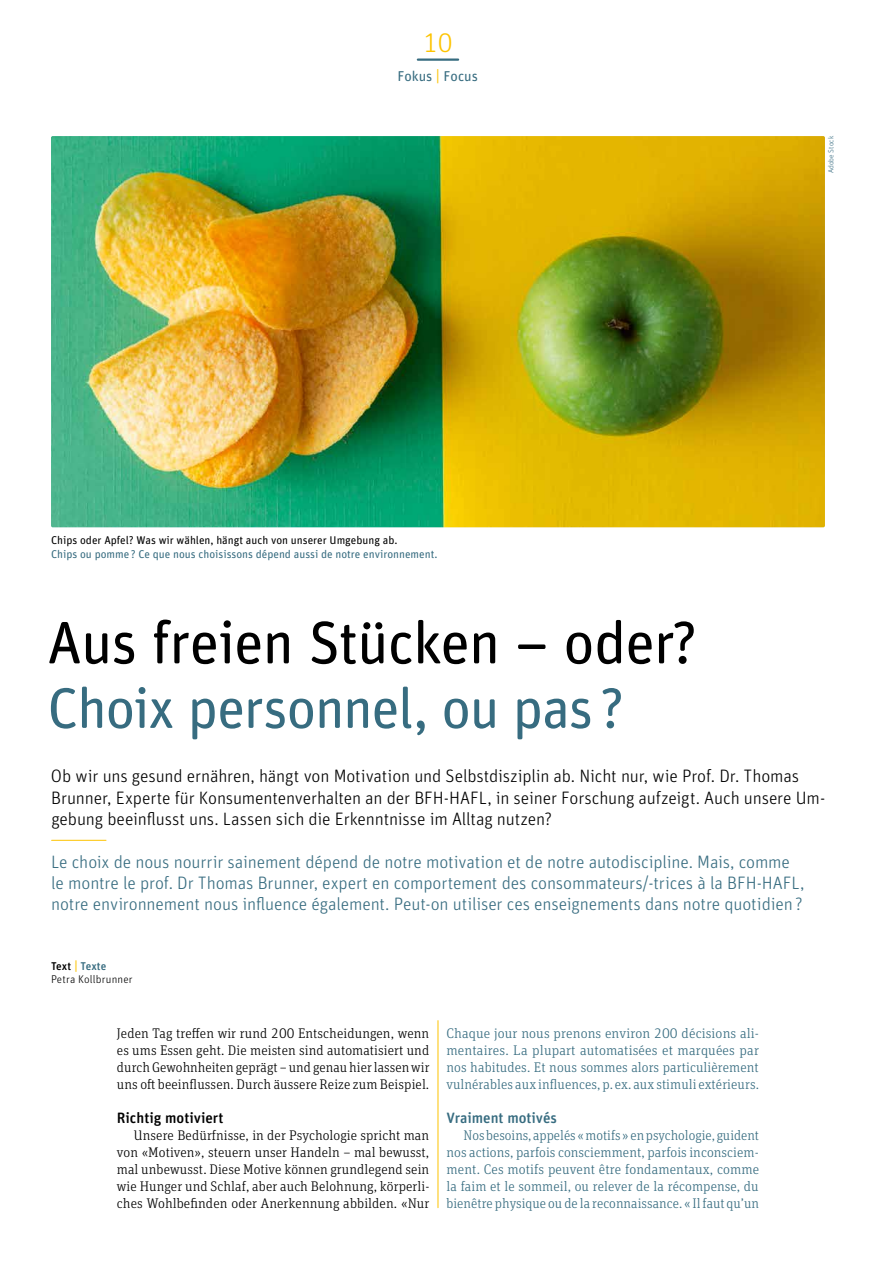
<style>
.page{position:relative;width:893px;height:1263px;background:#fff}
.page>*{position:absolute;margin:0;border:0;box-sizing:border-box;transform-origin:0 0}
.t1{font:60px "Unit Rounded Pro";letter-spacing:-.02em;color:#000}
.t2{font:57px "Unit Rounded Pro";letter-spacing:-.025em;color:#376c80}
.t3{font:300 27px "Unit Rounded Pro";color:#fdc300}
.t4{font:300 18px/21.3px "Unit Rounded Pro";letter-spacing:-.01em;color:#376c80}
.t5{font:300 18px/21.3px "Unit Rounded Pro";letter-spacing:-.01em;color:#000}
.t6{font:500 15px "Unit Rounded Pro";color:#000}
.t7{font:500 15px "Unit Rounded Pro";color:#376c80}
.t8{font:14.25px "Unit Rounded Pro";color:#376c80}
.t9{font:300 13.95px/17px "Unit Slab Pro";letter-spacing:.005em;color:#376c80;text-align:justify}
.t10{font:300 13.95px/17px "Unit Slab Pro";letter-spacing:.005em;color:#000;text-align:justify}
.t11{font:11.25px "Unit Rounded Pro";color:#376c80}
.t12{font:11.25px "Unit Rounded Pro";color:#000}
.t13{font:300 11.25px/13.6px "Unit Rounded Pro";letter-spacing:.015em;color:#000}
.t14{font:300 7.5px "Unit Rounded Pro";color:#376c80}
.s1{font-size:15.75px;color:#fdc300}
.s2{font-weight:500}
.s3{font-weight:500;font-size:12.75px;color:#fdc300}
.s4{font-weight:500;color:#376c80}
</style>
<div class="page">
<hr style="left:418px;top:58px;width:40px;height:3px;background:#376c80">
<hr style="left:438px;top:1020px;width:1px;height:188px;background:#fdc300">
<hr style="left:52px;top:840px;width:54px;height:1px;background:#fdc300">
<img style="left:51px;top:136px;width:774px;height:391px">
<h3 class="t3" style="left:423px;top:26px;width:31px">10</h3>
<p class="t8" style="left:397px;top:66px;width:82px">Fokus <span class="s1">|</span> Focus</p>
<p class="t12" style="left:51px;top:533px;width:348px">Chips oder Apfel? Was wir wählen, hängt auch von unserer Umgebung ab.</p>
<p class="t11" style="left:51px;top:546px;width:388px">Chips ou pomme ? Ce que nous choisissons dépend aussi de notre environnement.</p>
<p class="t14" style="left:826px;top:173px;width:39px;rotate:-90deg">Adobe Stock</p>
<h1 class="t1" style="left:47px;top:601px;width:652px">Aus freien Stücken – oder?</h1>
<h2 class="t2" style="left:47px;top:669px;width:579px">Choix personnel, ou pas?</h2>
<p class="t5" style="left:51px;top:765px;width:776px">Ob wir uns gesund ernähren, hängt von Motivation und Selbstdisziplin ab. Nicht nur, wie Prof. Dr. Thomas<br>Brunner, Experte für Konsumentenverhalten an der BFH-HAFL, in seiner Forschung aufzeigt. Auch unsere Um&shy;gebung beeinflusst uns. Lassen sich die Erkenntnisse im Alltag nutzen?</p>
<p class="t4" style="left:51px;top:850px;width:755px">Le choix de nous nourrir sainement dépend de notre motivation et de notre autodiscipline. Mais, comme le montre le prof. Dr Thomas Brunner, expert en comportement des consommateurs/-trices à la BFH-HAFL, notre environnement nous influence également. Peut-on utiliser ces enseignements dans notre quotidien?</p>
<p class="t13" style="left:51px;top:959px;width:83px"><span class="s2">Text</span> <span class="s3">|</span> <span class="s4">Texte<br></span>Petra Kollbrunner</p>
<p class="t10" style="left:117px;top:1024px;width:314px">Jeden Tag treffen wir rund 200 Entscheidungen, wenn es ums Essen geht. Die meisten sind automatisiert und durch Gewohnheiten geprägt – und genau hier lassen wir uns oft beeinflussen. Durch äussere Reize zum Beispiel.</p>
<p class="t6" style="left:117px;top:1107px;width:108px">Richtig motiviert</p>
<p class="t10" style="left:117px;top:1126px;width:314px;text-indent:17px">Unsere Bedürfnisse, in der Psychologie spricht man von «Motiven», steuern unser Handeln – mal bewusst, mal unbewusst. Diese Motive können grundlegend sein wie Hunger und Schlaf, aber auch Belohnung, körperli&shy;ches Wohlbefinden oder Anerkennung abbilden. «Nur</p>
<p class="t9" style="left:446px;top:1024px;width:314px">Chaque jour nous prenons environ 200 décisions ali&shy;mentaires. La plupart automatisées et marquées par nos habitudes. Et nous sommes alors particulièrement vulnérables aux influences, p. ex. aux stimuli extérieurs.</p>
<p class="t7" style="left:446px;top:1107px;width:112px">Vraiment motivés</p>
<p class="t9" style="left:446px;top:1126px;width:314px;text-align:left;text-indent:17px">Nos besoins, appelés «motifs » en psychologie, guident nos actions, parfois consciemment, parfois inconsciem&shy;ment. Ces motifs peuvent être fondamentaux, comme la faim et le sommeil, ou relever de la récompense, du bienêtre physique ou de la reconnaissance. « Il faut qu’un</p>
</div>
